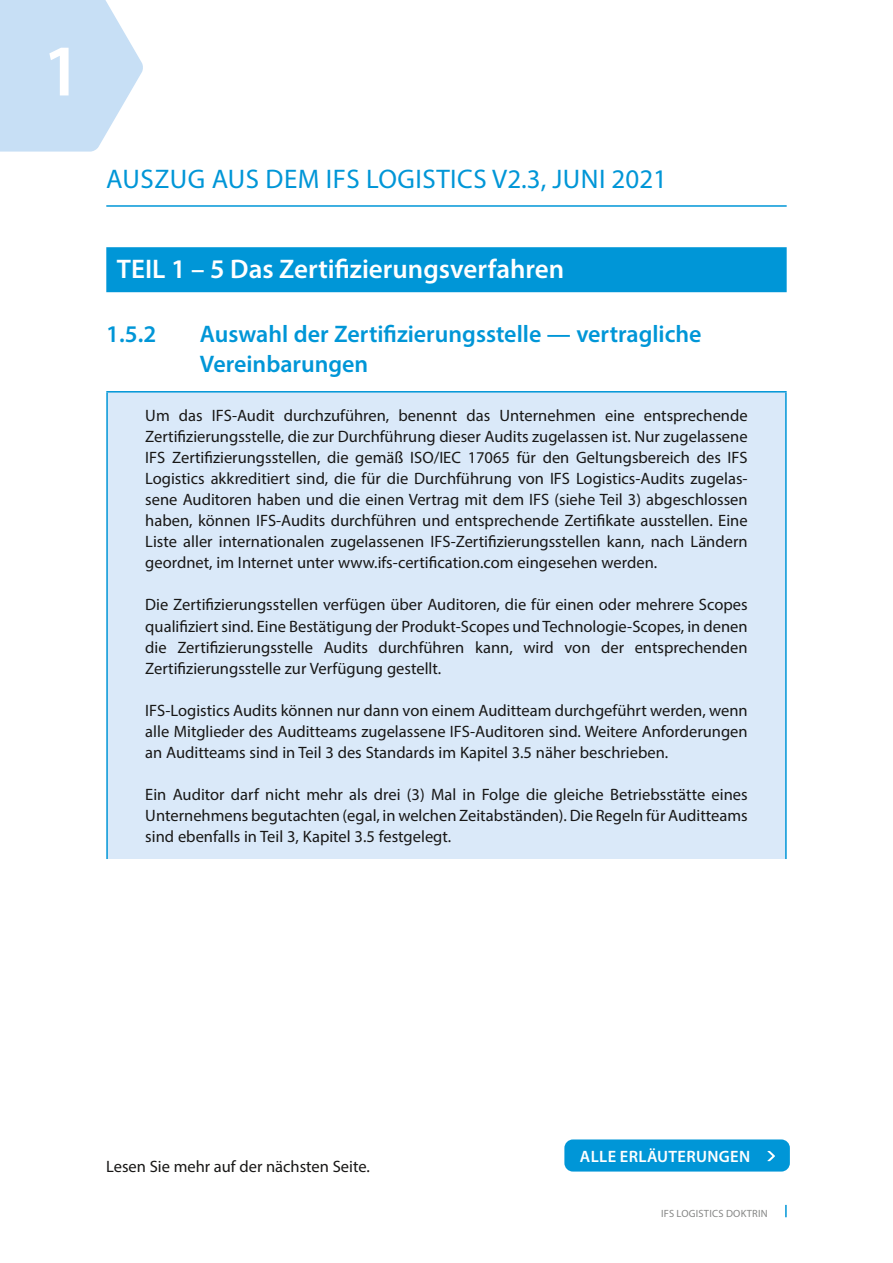
<style>
.page{position:relative;width:893px;height:1263px;background:#fff}
.page>*{position:absolute;margin:0;border:0;box-sizing:border-box;transform-origin:0 0}
.t1{font:600 73.5px "Myriad Pro";color:#fff}
.t2{font:27px "Myriad Pro";letter-spacing:.02em;color:#0096d7}
.t3{font:600 27px "Myriad Pro";color:#fff}
.t4{font:600 24px/30px "Myriad Pro";color:#0096d7}
.t5{font:16.5px/21px "Myriad Pro";color:#181716;text-align:justify}
.t6{font:600 16.5px "Myriad Pro";letter-spacing:.02em;color:#fff}
.t7{font:10.5px "Myriad Pro";letter-spacing:.02em;color:#868786}
</style>
<div class="page">
<svg style="left:0;top:0;width:143px;height:152px;background:#cfe3f6"></svg>
<svg style="left:785px;top:1205px;width:2px;height:12px"></svg>
<div style="left:564px;top:1139px;width:226px;height:32px;background:#0096d7;border-radius:9px"></div>
<svg style="left:767px;top:1151px;width:8px;height:10px"></svg>
<hr style="left:106px;top:205px;width:681px;height:2px;background:#0096d7">
<div style="left:106px;top:247px;width:681px;height:45px;background:#0096d7"></div>
<div style="left:107px;top:392px;width:679px;height:467px;background:#dae9f9"></div>
<hr style="left:106px;top:391px;width:681px;height:1px;background:#0096d7">
<hr style="left:106px;top:392px;width:2px;height:467px;background:#0096d7">
<hr style="left:785px;top:392px;width:2px;height:467px;background:#0096d7">
<h1 class="t1" style="left:42px;top:24px;width:41px">1</h1>
<h2 class="t2" style="left:106px;top:162px;width:562px">AUSZUG AUS DEM IFS LOGISTICS V2.3, JUNI 2021</h2>
<h2 class="t3" style="left:117px;top:252px;width:449px">TEIL 1 – 5 Das Zertifizierungsverfahren</h2>
<h3 class="t4" style="left:106px;top:319px;width:51px">1.5.2</h3>
<h3 class="t4" style="left:200px;top:319px;width:503px">Auswahl der Zertifizierungsstelle — vertragliche<br>Vereinbarungen</h3>
<p class="t5" style="left:145px;top:405px;width:604px">Um das IFS-Audit durchzuführen, benennt das Unternehmen eine entsprechende Zertifizierungsstelle, die zur Durchführung dieser Audits zugelassen ist. Nur zugelassene IFS Zertifizierungsstellen, die gemäß ISO/IEC 17065 für den Geltungsbereich des IFS Logistics akkreditiert sind, die für die Durchführung von IFS Logistics-Audits zugelas&shy;sene Auditoren haben und die einen Vertrag mit dem IFS (siehe Teil 3) abgeschlossen haben, können IFS-Audits durchführen und entsprechende Zertifikate ausstellen. Eine Liste aller internationalen zugelassenen IFS-Zertifizierungsstellen kann, nach Ländern geordnet, im Internet unter www.ifs-certification.com eingesehen werden.</p>
<p class="t5" style="left:145px;top:594px;width:604px">Die Zertifizierungsstellen verfügen über Auditoren, die für einen oder mehrere Scopes qualifiziert sind. Eine Bestätigung der Produkt-Scopes und Technologie-Scopes, in denen die Zertifizierungsstelle Audits durchführen kann, wird von der entsprechenden Zertifizierungsstelle zur Verfügung gestellt.</p>
<p class="t5" style="left:145px;top:699px;width:604px">IFS-Logistics Audits können nur dann von einem Auditteam durchgeführt werden, wenn alle Mitglieder des Auditteams zugelassene IFS-Auditoren sind. Weitere Anforderungen an Auditteams sind in Teil 3 des Standards im Kapitel 3.5 näher beschrieben.</p>
<p class="t5" style="left:145px;top:784px;width:604px">Ein Auditor darf nicht mehr als drei (3) Mal in Folge die gleiche Betriebsstätte eines Unternehmens begutachten (egal, in welchen Zeitabständen). Die Regeln für Auditteams sind ebenfalls in Teil 3, Kapitel 3.5 festgelegt.</p>
<p class="t5" style="left:106px;top:1155px;width:265px">Lesen Sie mehr auf der nächsten Seite.</p>
<p class="t6" style="left:580px;top:1146px;width:172px">ALLE ERLÄUTERUNGEN</p>
<p class="t7" style="left:661px;top:1207px;width:108px">IFS LOGISTICS DOKTRIN</p>
</div>
